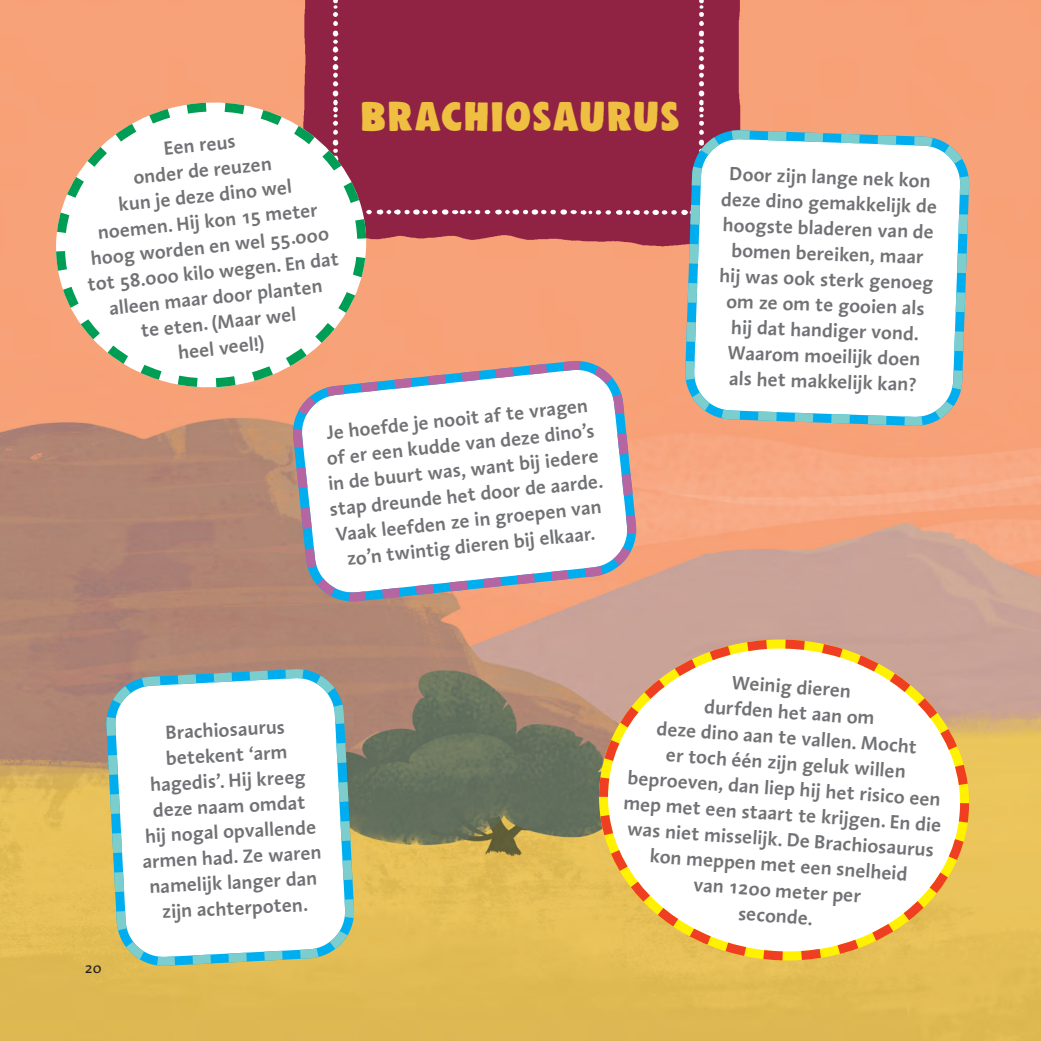
<style>
.page{position:relative;width:1041px;height:1041px;background:#fff}
.page>*{position:absolute;margin:0;border:0;box-sizing:border-box;transform-origin:0 0}
.t1{font:42px "DK Woolwich";letter-spacing:.03em;color:#eebf41;scale:1.14 1}
.t2{font:600 19.5px/25.5px "Aroma LT";color:#717275;text-align:center}
.t3{font:15px "Aroma LT";color:#231f20}
</style>
<div class="page">
<img style="left:0;top:0;width:1041px;height:1041px">
<img style="left:244px;top:0;width:549px;height:278px">
<svg style="left:51px;top:98px;width:320px;height:294px"></svg>
<svg style="left:307px;top:605px;width:45px;height:1px"></svg>
<svg style="left:640px;top:530px;width:1px;height:45px"></svg>
<svg style="left:577px;top:356px;width:45px;height:1px"></svg>
<svg style="left:242px;top:239px;width:314px;height:193px"></svg>
<svg style="left:290px;top:357px;width:350px;height:248px"></svg>
<svg style="left:680px;top:125px;width:294px;height:306px"></svg>
<svg style="left:102px;top:677px;width:1px;height:44px"></svg>
<svg style="left:117px;top:969px;width:44px;height:1px"></svg>
<svg style="left:358px;top:914px;width:1px;height:44px"></svg>
<svg style="left:300px;top:665px;width:44px;height:1px"></svg>
<svg style="left:103px;top:666px;width:255px;height:303px"></svg>
<svg style="left:588px;top:628px;width:392px;height:337px;background:#caa87d"></svg>
<svg style="left:594px;top:635px;width:380px;height:330px"></svg>
<p class="t2" style="left:73px;top:145px;width:254px;rotate:-6deg">Een reus<br>onder de reuzen<br>kun je deze dino wel noemen. Hij kon 15 meter hoog worden en wel 55.000 tot 58.000 kilo wegen. En dat alleen maar door planten<br>te eten. (Maar wel<br>heel veel!)</p>
<h1 class="t1" style="left:361px;top:93px;width:281px">BRACHIOSAURUS</h1>
<p class="t2" style="left:320px;top:420px;width:276px;rotate:-6deg">Je hoefde je nooit af te vragen of er een kudde van deze dino’s in de buurt was, want bij iedere stap dreunde het door de aarde.<br>Vaak leefden ze in groepen van zo’n twintig dieren bij elkaar.</p>
<p class="t2" style="left:723px;top:160px;width:218px;rotate:2deg">Door zijn lange nek kon deze dino gemakkelijk de hoogste bladeren van de bomen bereiken, maar hij was ook sterk genoeg om ze om te gooien als hij dat handiger vond.<br>Waarom moeilijk doen als het makkelijk kan?</p>
<p class="t3" style="left:85px;top:958px;width:18px">20</p>
<p class="t2" style="left:135px;top:721px;width:181px;rotate:-3deg">Brachiosaurus betekent ‘arm hagedis’. Hij kreeg deze naam omdat<br>hij nogal opvallende armen had. Ze waren namelijk langer dan zijn achterpoten.</p>
<p class="t2" style="left:633px;top:662px;width:320px;rotate:4deg">Weinig dieren<br>durfden het aan om<br>deze dino aan te vallen. Mocht<br>er toch één zijn geluk willen beproeven, dan liep hij het risico een mep met een staart te krijgen. En die was niet misselijk. De Brachiosaurus kon meppen met een snelheid<br>van 1200 meter per<br>seconde.</p>
</div>
